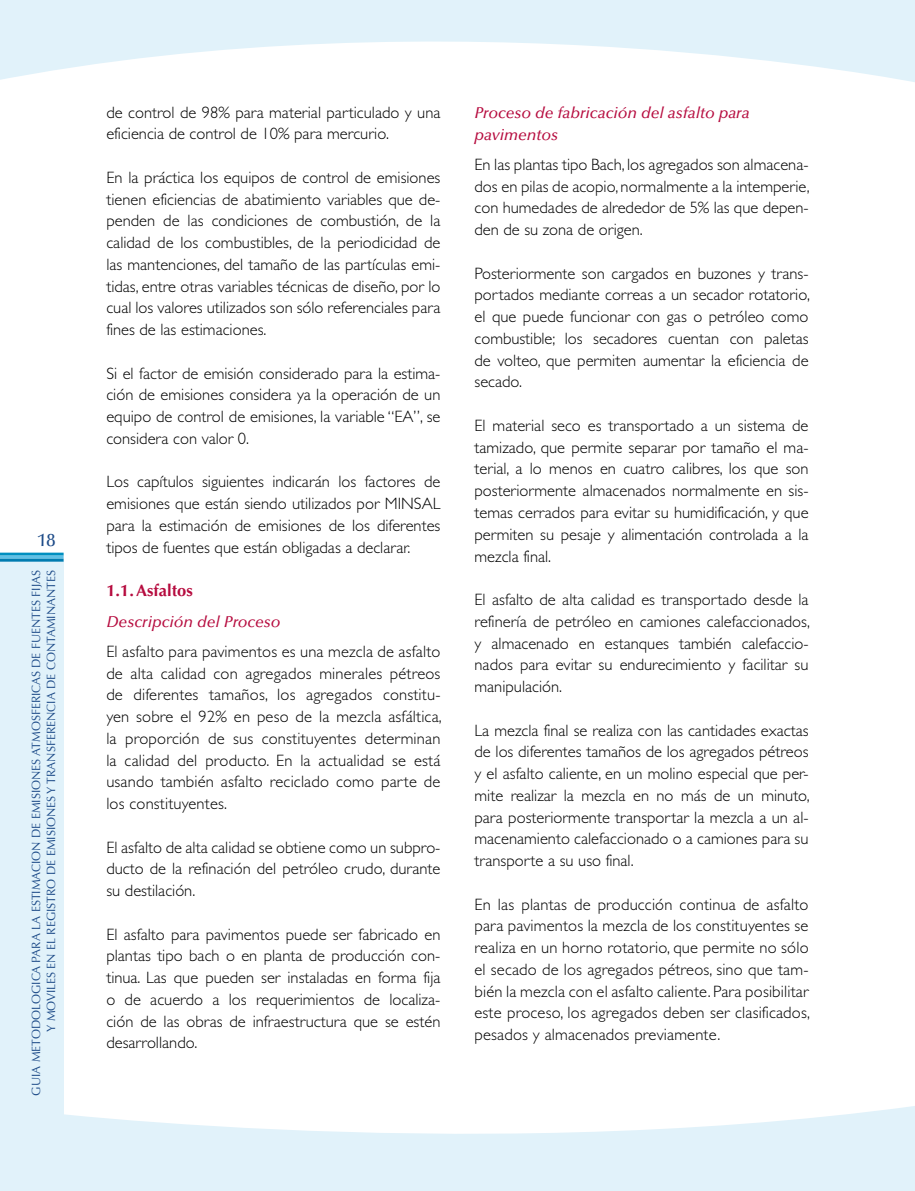
<style>
.page{position:relative;width:915px;height:1191px;background:#fff}
.page>*{position:absolute;margin:0;border:0;box-sizing:border-box;transform-origin:0 0}
.t1{font:500 18px "Optima LT Std";color:#1d4b88}
.t2{font:300 16.5px/21.8px "Gill Sans Std";color:#000;text-align:justify}
.t3{font:700 16.5px "Optima LT Std";color:#b60c3f}
.t4{font:italic 500 15.75px/21.8px "Optima LT Std";color:#b60c3f}
.t5{font:12px/15px "Optima LT Std";color:#1d4b88;text-align:right}
</style>
<div class="page">
<svg style="left:64px;top:1106px;width:850px;height:85px;fill:#e1f2fa"></svg>
<svg style="left:0;top:0;width:914px;height:82px;fill:#e1f2fa"></svg>
<div style="left:0;top:561px;width:64px;height:630px;background:#e1f2fa"></div>
<hr style="left:0;top:552px;width:64px;height:3px;background:#008fc0">
<hr style="left:0;top:555px;width:64px;height:3px;background:#5ec1e7">
<hr style="left:0;top:558px;width:64px;height:3px;background:#007cb0">
<svg style="left:914px;top:1106px;width:1px;height:85px"></svg>
<svg style="left:914px;top:0;width:1px;height:82px"></svg>
<p class="t1" style="left:37px;top:530px;width:19px">18</p>
<p class="t5" style="left:29px;top:1095px;width:527px;rotate:-90deg">GuIa metodolOgica para la estimaciOn de emisiones atmosfEricas de fuentes fijas y mOvi les en el Registro de Emisiones y Transferencia de Contami nantes</p>
<p class="t2" style="left:106px;top:101px;width:335px">de control de 98% para material particulado y una eficiencia de control de 10% para mercurio.</p>
<p class="t2" style="left:106px;top:167px;width:335px">En la práctica los equipos de control de emisiones tienen eficiencias de abatimiento variables que de&shy;penden de las condiciones de combustión, de la calidad de los combustibles, de la periodicidad de las mantenciones, del tamaño de las partículas emi&shy;tidas, entre otras variables técnicas de diseño, por lo cual los valores utilizados son sólo referenciales para fines de las estimaciones.</p>
<p class="t2" style="left:106px;top:362px;width:335px">Si el factor de emisión considerado para la estima&shy;ción de emisiones considera ya la operación de un equipo de control de emisiones, la variable “EA”, se considera con valor 0.</p>
<p class="t2" style="left:106px;top:471px;width:335px">Los capítulos siguientes indicarán los factores de emisiones que están siendo utilizados por MINSAL para la estimación de emisiones de los diferentes tipos de fuentes que están obligadas a declarar.</p>
<p class="t3" style="left:106px;top:581px;width:88px">1.1. Asfaltos</p>
<p class="t4" style="left:106px;top:610px;width:176px">Descripción del Proceso</p>
<p class="t2" style="left:106px;top:640px;width:337px">El asfalto para pavimentos es una mezcla de asfalto de alta calidad con agregados minerales pétreos de diferentes tamaños, los agregados constitu&shy;yen sobre el 92% en peso de la mezcla asfáltica, la proporción de sus constituyentes determinan la calidad del producto. En la actualidad se está usando también asfalto reciclado como parte de los constituyentes.</p>
<p class="t2" style="left:106px;top:836px;width:335px">El asfalto de alta calidad se obtiene como un subpro&shy;ducto de la refinación del petróleo crudo, durante su destilación.</p>
<p class="t2" style="left:106px;top:923px;width:335px">El asfalto para pavimentos puede ser fabricado en plantas tipo bach o en planta de producción con&shy;tinua. Las que pueden ser instaladas en forma fija o de acuerdo a los requerimientos de localiza&shy;ción de las obras de infraestructura que se estén desarrollando.</p>
<p class="t4" style="left:474px;top:102px;width:276px">Proceso de fabricación del asfalto para pavimentos</p>
<p class="t2" style="left:474px;top:154px;width:337px">En las plantas tipo Bach, los agregados son almacena&shy;dos en pilas de acopio, normalmente a la intemperie, con humedades de alrededor de 5% las que depen&shy;den de su zona de origen.</p>
<p class="t2" style="left:474px;top:262px;width:337px">Posteriormente son cargados en buzones y trans&shy;portados mediante correas a un secador rotatorio, el que puede funcionar con gas o petróleo como combustible; los secadores cuentan con paletas de volteo, que permiten aumentar la eficiencia de secado.</p>
<p class="t2" style="left:474px;top:415px;width:335px">El material seco es transportado a un sistema de tamizado, que permite separar por tamaño el ma&shy;terial, a lo menos en cuatro calibres, los que son posteriormente almacenados normalmente en sis&shy;temas cerrados para evitar su humidificación, y que permiten su pesaje y alimentación controlada a la mezcla final.</p>
<p class="t2" style="left:474px;top:589px;width:337px">El asfalto de alta calidad es transportado desde la refinería de petróleo en camiones calefaccionados, y almacenado en estanques también calefaccio&shy;nados para evitar su endurecimiento y facilitar su manipulación.</p>
<p class="t2" style="left:474px;top:719px;width:337px">La mezcla final se realiza con las cantidades exactas de los diferentes tamaños de los agregados pétreos y el asfalto caliente, en un molino especial que per&shy;mite realizar la mezcla en no más de un minuto, para posteriormente transportar la mezcla a un al&shy;macenamiento calefaccionado o a camiones para su transporte a su uso final.</p>
<p class="t2" style="left:474px;top:893px;width:337px">En las plantas de producción continua de asfalto para pavimentos la mezcla de los constituyentes se realiza en un horno rotatorio, que permite no sólo el secado de los agregados pétreos, sino que tam&shy;bién la mezcla con el asfalto caliente. Para posibilitar este proceso, los agregados deben ser clasificados, pesados y almacenados previamente.</p>
</div>
